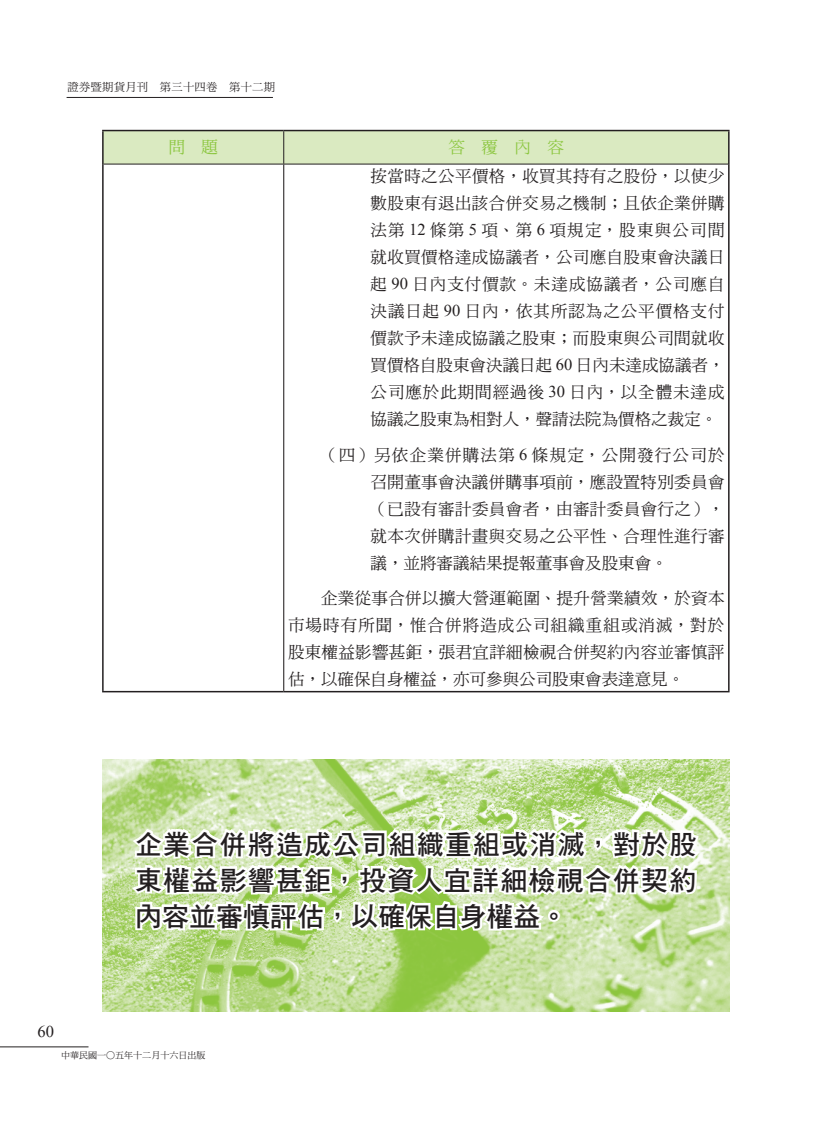
<style>
.page{position:relative;width:834px;height:1132px;background:#fff}
.page>*{position:absolute;margin:0;border:0;box-sizing:border-box;transform-origin:0 0}
.t1{font:27px/36px "DF Hei Std W7";letter-spacing:.045em;color:#231f20;text-align:justify}
.t2{font:16.5px/27px "DF Ming W5 WINP BF";letter-spacing:.02em;color:#231f20;text-align:justify}
.t3{font:16.5px "DF Ming W5 WINP BF";color:#8bc63e}
.t4{font:16.5px "Times New Roman";color:#231f20}
.t5{font:11.25px "DF Ming Std W5";letter-spacing:.025em;color:#231f20}
.t6{font:9px "DF Ming W5 WINP BF";color:#231f20}
.s1{font-family:"Times New Roman"}
</style>
<div class="page">
<hr style="left:0;top:1046px;width:88px;height:1px;background:#231f20">
<hr style="left:67px;top:97px;width:206px;height:1px;background:#231f20">
<div style="left:104px;top:131px;width:624px;height:33px;background:#daeac1"></div>
<hr style="left:283px;top:164px;width:1px;height:526px;background:#231f20">
<hr style="left:102px;top:130px;width:182px;height:1px;background:#231f20">
<hr style="left:102px;top:131px;width:2px;height:33px;background:#231f20">
<hr style="left:284px;top:130px;width:445px;height:1px;background:#231f20">
<hr style="left:728px;top:131px;width:1px;height:33px;background:#231f20">
<hr style="left:102px;top:164px;width:2px;height:526px;background:#231f20">
<hr style="left:728px;top:164px;width:1px;height:526px;background:#231f20">
<hr style="left:102px;top:690px;width:182px;height:2px;background:#231f20">
<hr style="left:284px;top:690px;width:445px;height:2px;background:#231f20">
<hr style="left:283px;top:131px;width:1px;height:33px;background:#231f20">
<hr style="left:104px;top:164px;width:180px;height:1px;background:#231f20">
<hr style="left:284px;top:164px;width:444px;height:1px;background:#231f20">
<img style="left:103px;top:759px;width:626px;height:251px">
<svg style="left:127px;top:759px;width:577px;height:181px"></svg>
<p class="t5" style="left:68px;top:81px;width:209px">證券暨期貨月刊　第三十四卷　第十二期</p>
<p class="t3" style="left:168px;top:139px;width:51px">問　題</p>
<p class="t3" style="left:448px;top:139px;width:117px">答　覆　內　容</p>
<p class="t2" style="left:370px;top:163px;width:355px">按當時之公平價格，收買其持有之股份，以使少數股東有退出該合併交易之機制；且依企業併購法第 <span class="s1">12</span> 條第 <span class="s1">5</span> 項、第 <span class="s1">6</span> 項規定，股東與公司間就收買價格達成協議者，公司應自股東會決議日起 <span class="s1">90</span> 日內支付價款。未達成協議者，公司應自決議日起 <span class="s1">90</span> 日內，依其所認為之公平價格支付價款予未達成協議之股東；而股東與公司間就收買價格自股東會決議日起 <span class="s1">60</span> 日內未達成協議者，公司應於此期間經過後 <span class="s1">30</span> 日內，以全體未達成協議之股東為相對人，聲請法院為價格之裁定。</p>
<p class="t2" style="left:370px;top:441px;width:355px;text-indent:-49px">（四）另依企業併購法第 <span class="s1">6</span> 條規定，公開發行公司於召開董事會決議併購事項前，應設置特別委員會（已設有審計委員會者，由審計委員會行之），就本次併購計畫與交易之公平性、合理性進行審議，並將審議結果提報董事會及股東會。</p>
<p class="t2" style="left:288px;top:584px;width:438px;text-indent:33px">企業從事合併以擴大營運範圍、提升營業績效，於資本市場時有所聞，惟合併將造成公司組織重組或消滅，對於股東權益影響甚鉅，張君宜詳細檢視合併契約內容並審慎評估，以確保自身權益，亦可參與公司股東會表達意見。</p>
<h1 class="t1" style="left:135px;top:825px;width:562px">企業合併將造成公司組織重組或消滅，對於股東權益影響甚鉅，投資人宜詳細檢視合併契約內容並審慎評估，以確保自身權益。</h1>
<p class="t4" style="left:38px;top:1019px;width:18px">60</p>
<p class="t6" style="left:61px;top:1050px;width:146px">中華民國一○五年十二月十六日出版</p>
</div>
